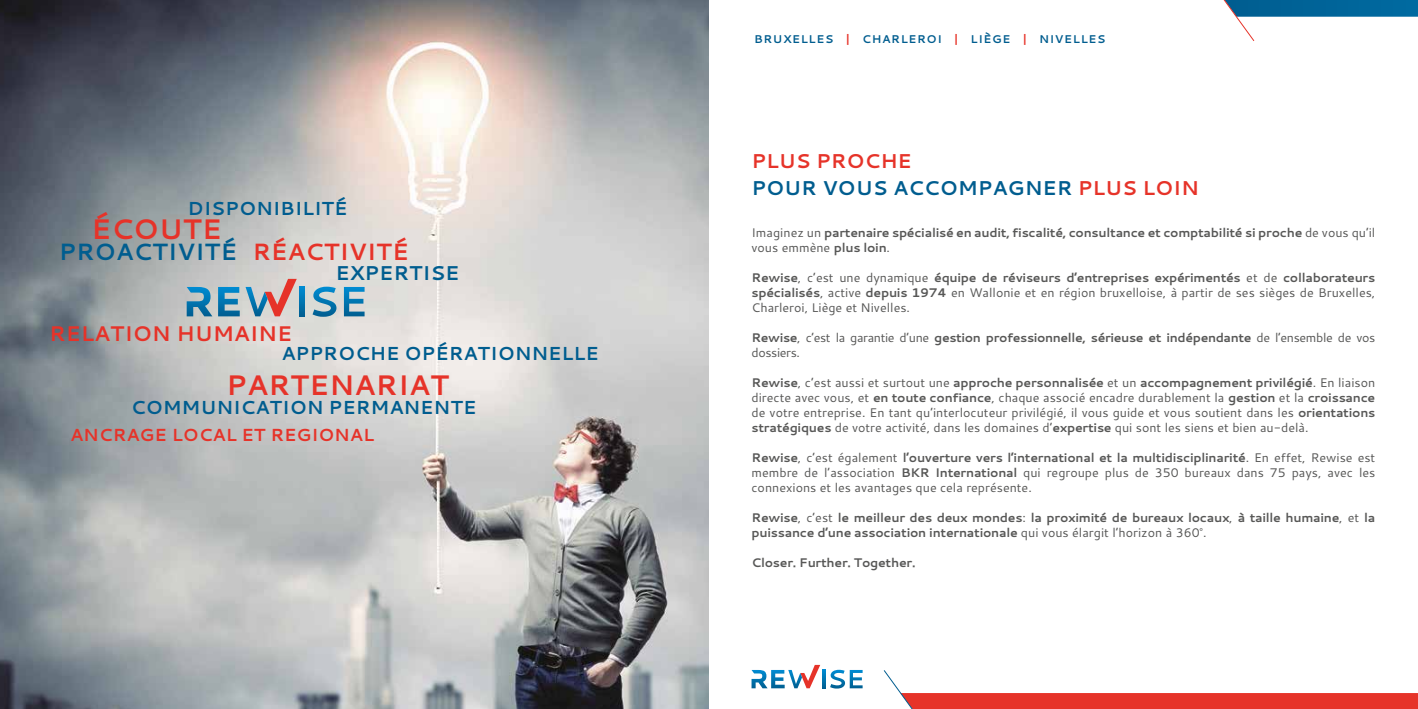
<style>
.page{position:relative;width:1418px;height:709px;background:#fff}
.page>*{position:absolute;margin:0;border:0;box-sizing:border-box;transform-origin:0 0}
.t1{font:700 28.25px "Cantarell";color:#e63329}
.t2{font:700 23.5px "Cantarell";color:#005d8f}
.t3{font:700 21.12px "Cantarell";color:#e63329}
.t4{font:700 20px/27px "Cantarell";color:#005d8f}
.t5{font:700 18.88px "Cantarell";color:#005d8f}
.t6{font:700 17.5px "Cantarell";color:#e63329}
.t7{font:12.5px/15px "Cantarell";color:#575756;text-align:justify}
.t8{font:700 12.5px/15px "Cantarell";letter-spacing:-.02em;color:#575756}
.t9{font:700 11.25px "Cantarell";letter-spacing:.06em;color:#005d8f}
.s1{color:#e63329}
.s2{font-weight:400}
.s3{font-weight:700}
</style>
<div class="page">
<img style="left:0;top:0;width:709px;height:709px">
<svg style="left:299px;top:287px;width:6px;height:29px"></svg>
<svg style="left:312px;top:287px;width:24px;height:30px"></svg>
<svg style="left:344px;top:287px;width:20px;height:29px"></svg>
<svg style="left:187px;top:287px;width:25px;height:29px"></svg>
<svg style="left:218px;top:279px;width:79px;height:37px;background:#a5a7b1"></svg>
<svg style="left:1223px;top:0;width:194px;height:41px"></svg>
<svg style="left:883px;top:670px;width:534px;height:39px"></svg>
<svg style="left:822px;top:670px;width:3px;height:18px"></svg>
<svg style="left:830px;top:669px;width:32px;height:19px"></svg>
<svg style="left:751px;top:665px;width:69px;height:23px"></svg>
<h3 class="t5" style="left:187px;top:195px;width:162px">DISPONIBILITÉ</h3>
<h1 class="t1" style="left:91px;top:209px;width:132px">ÉCOUTE</h1>
<h2 class="t2" style="left:59px;top:235px;width:351px">PROACTIVITÉ <span class="s1">RÉACTIVITÉ</span></h2>
<h3 class="t4" style="left:335px;top:259px;width:125px">EXPERTISE</h3>
<h3 class="t3" style="left:49px;top:319px;width:244px">RELATION HUMAINE</h3>
<h3 class="t5" style="left:281px;top:340px;width:319px">APPROCHE OPÉRATIONNELLE</h3>
<h1 class="t1" style="left:226px;top:365px;width:224px">PARTENARIAT</h1>
<h3 class="t5" style="left:131px;top:394px;width:347px">COMMUNICATION PERMANENTE</h3>
<h3 class="t6" style="left:70px;top:423px;width:305px">ANCRAGE LOCAL ET REGIONAL</h3>
<p class="t9" style="left:754px;top:31px;width:353px">BRUXELLES <span class="s1">|</span> CHARLEROI <span class="s1">|</span> LIÈGE <span class="s1">|</span> NIVELLES</p>
<h3 class="t4" style="left:751px;top:146px;width:449px"><span class="s1">PLUS PROCHE<br></span>POUR VOUS ACCOMPAGNER <span class="s1">PLUS LOIN</span></h3>
<p class="t8" style="left:751px;top:225px;width:625px"><span class="s2">Imaginez un</span> partenaire spécialisé en audit, fiscalité, consultance et comptabilité si proche <span class="s2">de vous qu’il vous emmène</span> plus loin<span class="s2">.</span></p>
<p class="t7" style="left:751px;top:270px;width:625px"><span class="s3">Rewise</span>, c’est une dynamique <span class="s3">équipe de réviseurs d’entreprises expérimentés</span> et de <span class="s3">collaborateurs spécialisés</span>, active <span class="s3">depuis 1974</span> en Wallonie et en région bruxelloise, à partir de ses sièges de Bruxelles, Charleroi, Liège et Nivelles.</p>
<p class="t8" style="left:751px;top:330px;width:625px">Rewise<span class="s2">, c’est la garantie d’une</span> gestion professionnelle, sérieuse et indépendante <span class="s2">de l’ensemble de vos dossiers.</span></p>
<p class="t7" style="left:751px;top:375px;width:625px"><span class="s3">Rewise</span>, c’est aussi et surtout une <span class="s3">approche personnalisée</span> et un <span class="s3">accompagnement privilégié</span>. En liaison directe avec vous, et <span class="s3">en toute confiance</span>, chaque associé encadre durablement la <span class="s3">gestion</span> et la <span class="s3">croissance </span>de votre entreprise. En tant qu’interlocuteur privilégié, il vous guide et vous soutient dans les <span class="s3">orientations stratégiques</span> de votre activité, dans les domaines d’<span class="s3">expertise</span> qui sont les siens et bien au-delà.</p>
<p class="t7" style="left:751px;top:450px;width:625px"><span class="s3">Rewise</span>, c’est également <span class="s3">l’ouverture vers l’international et la multidisciplinarité</span>. En effet, Rewise est membre de l’association <span class="s3">BKR International</span> qui regroupe plus de 350 bureaux dans 75 pays, avec les connexions et les avantages que cela représente.</p>
<p class="t8" style="left:751px;top:510px;width:625px">Rewise<span class="s2">, c’est</span> le meilleur des deux mondes<span class="s2">:</span> la proximité de bureaux locaux<span class="s2">,</span> à taille humaine<span class="s2">, et</span> la puissance d’une association internationale <span class="s2">qui vous élargit l’horizon à 360°.</span></p>
<p class="t8" style="left:751px;top:555px;width:165px">Closer. Further. Together.</p>
</div>
